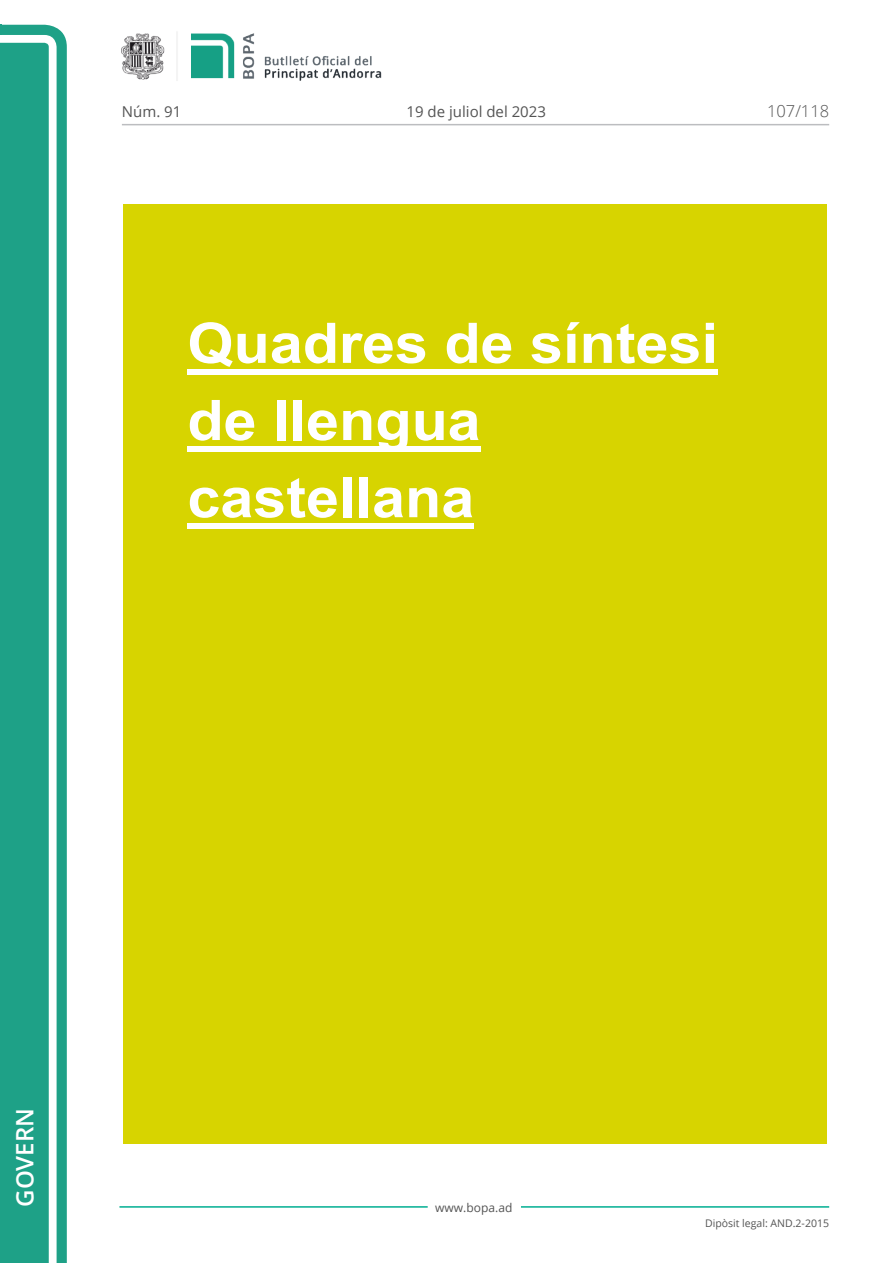
<style>
.page{position:relative;width:893px;height:1263px;background:#fff}
.page>*{position:absolute;margin:0;border:0;box-sizing:border-box;transform-origin:0 0}
.t1{font:700 55.95px/77.1px "Arial";color:#fff;scale:1.06 1}
.t2{font:600 24px "Open Sans";color:#fff}
.t3{font:300 16.5px "Open Sans";color:#545454}
.t4{font:15px "Open Sans";color:#545454}
.t5{font:12px "Open Sans";color:#545454}
.t6{font:10.5px "Open Sans";color:#545454}
</style>
<div class="page">
<svg style="left:0;top:25px;width:67px;height:1238px;fill:#1ea187"></svg>
<div style="left:0;top:43px;width:49px;height:1220px;background:#1ea187"></div>
<img style="left:122px;top:32px;width:260px;height:49px">
<hr style="left:119px;top:1206px;width:309px;height:2px;background:#00ae91">
<hr style="left:521px;top:1206px;width:308px;height:2px;background:#00ae91">
<hr style="left:122px;top:124px;width:707px;height:1px;background:#bcbdc0">
<div style="left:123px;top:204px;width:703px;height:940px;background:#d7d400"></div>
<div style="left:187px;top:369px;width:531px;height:6px;background:#fff"></div>
<div style="left:187px;top:446px;width:294px;height:6px;background:#fff"></div>
<div style="left:187px;top:523px;width:287px;height:6px;background:#fff"></div>
<p class="t4" style="left:122px;top:102px;width:61px">Núm. 91</p>
<p class="t4" style="left:406px;top:102px;width:141px">19 de juliol del 2023</p>
<p class="t3" style="left:767px;top:100px;width:64px">107/118</p>
<p class="t1" style="left:187px;top:305px;width:502px">Quadres de síntesi de llengua castellana</p>
<p class="t2" style="left:8px;top:1207px;width:100px;rotate:-90deg">Govern</p>
<p class="t5" style="left:435px;top:1199px;width:79px">www.bopa.ad</p>
<p class="t6" style="left:705px;top:1216px;width:125px">Dipòsit legal: AND.2-2015</p>
</div>
